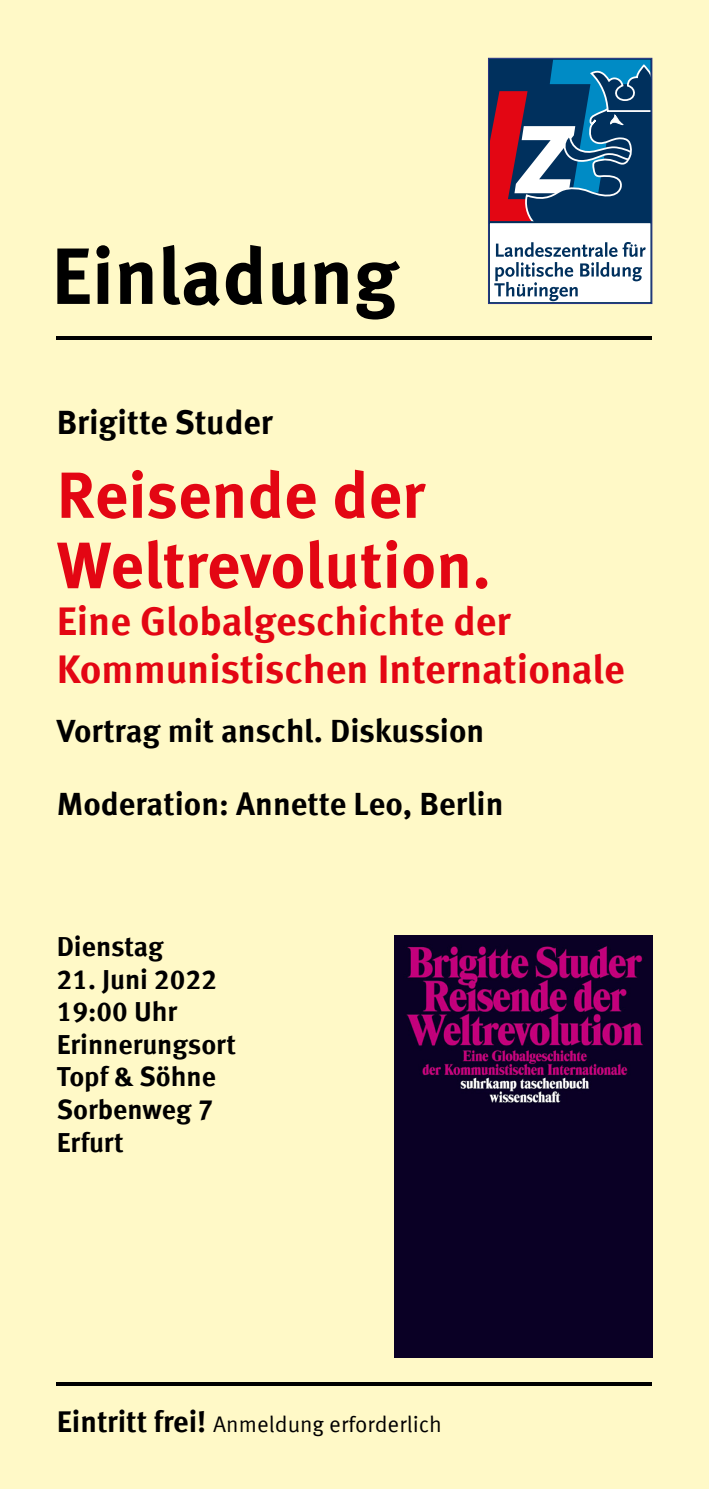
<style>
.page{position:relative;width:709px;height:1489px;background:#fff}
.page>*{position:absolute;margin:0;border:0;box-sizing:border-box;transform-origin:0 0}
.t1{font:700 79.75px "Meta Offc Pro";color:#000}
.t2{font:700 65px/70px "Meta Offc Pro";color:#e30613}
.t3{font:700 40px/47.5px "Meta Offc Pro";color:#e30613}
.t4{font:700 33.75px "Meta Offc Pro";color:#000}
.t5{font:700 32.25px "Meta Offc Pro";color:#000}
.t6{font:700 27.5px/32.5px "Meta Offc Pro";color:#000}
.t7{font:22.5px "Meta Offc Pro Norm";color:#000}
.s1{font-family:"Meta Offc Pro";font-weight:700;font-size:30px}
</style>
<div class="page">
<div style="left:0;top:0;width:709px;height:1488px;background:#fff9c7"></div>
<hr style="left:57px;top:1382px;width:595px;height:3px;background:#000">
<hr style="left:57px;top:336px;width:595px;height:4px;background:#000">
<svg style="left:490px;top:60px;width:160px;height:161px;background:#415175"></svg>
<div style="left:488px;top:222px;width:164px;height:81px;background:#fff;border:1px solid #00305d"></div>
<svg style="left:494px;top:242px;width:151px;height:59px"></svg>
<div style="left:488px;top:58px;width:164px;height:246px;border:1px solid #283583"></div>
<img style="left:394px;top:935px;width:258px;height:422px">
<h1 class="t1" style="left:51px;top:214px;width:348px">Einladung</h1>
<p class="t4" style="left:57px;top:395px;width:218px">Brigitte Studer</p>
<h2 class="t2" style="left:57px;top:456px;width:436px">Reisende der<br>Weltrevolution.</h2>
<h3 class="t3" style="left:57px;top:595px;width:569px">Eine Globalgeschichte der<br>Kommunistischen Internationale</h3>
<p class="t5" style="left:57px;top:705px;width:429px">Vortrag mit anschl. Diskussion</p>
<p class="t5" style="left:57px;top:778px;width:448px">Moderation: Annette Leo, Berlin</p>
<p class="t6" style="left:57px;top:928px;width:108px">Dienstag</p>
<p class="t6" style="left:57px;top:961px;width:181px">21. Juni 2022<br>19:00 Uhr<br>Erinnerungsort<br>Topf &amp; Söhne<br>Sorbenweg 7<br>Erfurt</p>
<p class="t7" style="left:57px;top:1407px;width:387px"><span class="s1">Eintritt frei!</span> Anmeldung erforderlich</p>
</div>
